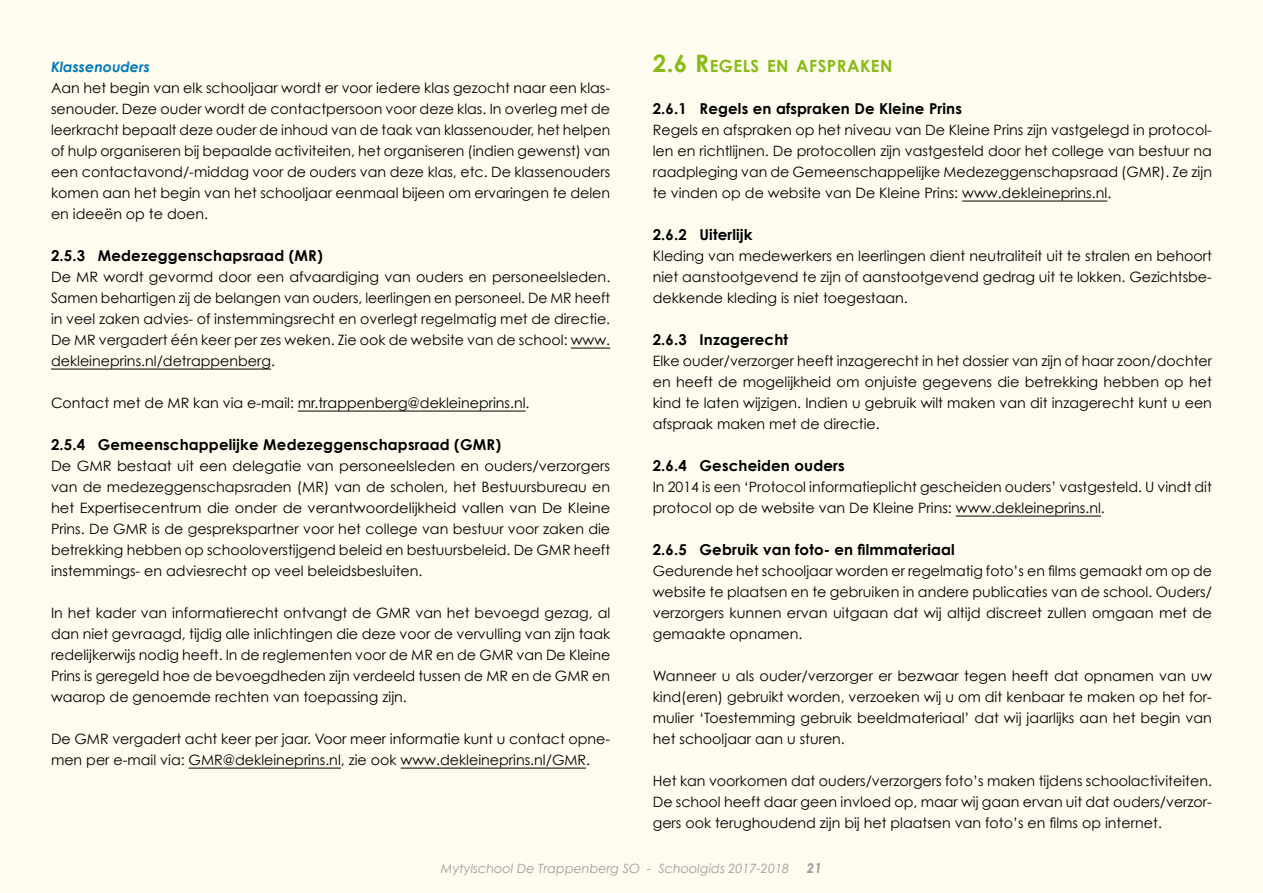
<style>
.page{position:relative;width:1263px;height:893px;background:#fefcef}
.page>*{position:absolute;margin:0;border:0;box-sizing:border-box;transform-origin:0 0}
.t1{font:700 16.8px "Century Gothic";letter-spacing:.03em;color:#89ba17}
.t2{font:700 15px "Century Gothic";letter-spacing:.01em;color:#000}
.t3{font:14.25px/21px "Century Gothic";color:#000;text-align:justify}
.t4{font:italic 700 14.25px "Century Gothic";color:#0079bc}
.t5{font:italic 700 13.5px "Century Gothic";color:#9c9e9f}
.t6{font:italic 12.75px "Century Gothic";color:#9c9e9f}
.s1{font-size:24px}
</style>
<div class="page">
<hr style="left:571px;top:348px;width:39px;height:1px;background:#000">
<hr style="left:51px;top:369px;width:220px;height:1px;background:#000">
<hr style="left:298px;top:411px;width:228px;height:1px;background:#000">
<hr style="left:189px;top:768px;width:152px;height:1px;background:#000">
<hr style="left:401px;top:768px;width:185px;height:1px;background:#000">
<hr style="left:962px;top:201px;width:145px;height:1px;background:#000">
<hr style="left:956px;top:516px;width:145px;height:1px;background:#000">
<p class="t4" style="left:51px;top:58px;width:100px">Klassenouders</p>
<p class="t3" style="left:51px;top:77px;width:561px">Aan het begin van elk schooljaar wordt er voor iedere klas gezocht naar een klas&shy;senouder. Deze ouder wordt de contactpersoon voor deze klas. In overleg met de leerkracht bepaalt deze ouder de inhoud van de taak van klassenouder, het helpen of hulp organiseren bij bepaalde activiteiten, het organiseren (indien gewenst) van een contactavond/-middag voor de ouders van deze klas, etc. De klassenouders komen aan het begin van het schooljaar eenmaal bijeen om ervaringen te delen en ideeën op te doen.</p>
<p class="t2" style="left:51px;top:246px;width:273px">2.5.3 Medezeggenschapsraad (MR)</p>
<p class="t3" style="left:51px;top:266px;width:561px">De MR wordt gevormd door een afvaardiging van ouders en personeelsleden.<br>Samen behartigen zij de belangen van ouders, leerlingen en personeel. De MR heeft in veel zaken advies- of instemmingsrecht en overlegt regelmatig met de directie.<br>De MR vergadert één keer per zes weken. Zie ook de website van de school: www. dekleineprins.nl/detrappenberg.</p>
<p class="t3" style="left:51px;top:392px;width:480px">Contact met de MR kan via e-mail: mr.trappenberg@dekleineprins.nl.</p>
<p class="t2" style="left:51px;top:435px;width:451px">2.5.4 Gemeenschappelijke Medezeggenschapsraad (GMR)</p>
<p class="t3" style="left:51px;top:455px;width:561px">De GMR bestaat uit een delegatie van personeelsleden en ouders/verzorgers van de medezeggenschapsraden (MR) van de scholen, het Bestuursbureau en het Expertisecentrum die onder de verantwoordelijkheid vallen van De Kleine Prins. De GMR is de gesprekspartner voor het college van bestuur voor zaken die betrekking hebben op schooloverstijgend beleid en bestuursbeleid. De GMR heeft instemmings- en adviesrecht op veel beleidsbesluiten.</p>
<p class="t3" style="left:51px;top:602px;width:561px">In het kader van informatierecht ontvangt de GMR van het bevoegd gezag, al dan niet gevraagd, tijdig alle inlichtingen die deze voor de vervulling van zijn taak redelijkerwijs nodig heeft. In de reglementen voor de MR en de GMR van De Kleine Prins is geregeld hoe de bevoegdheden zijn verdeeld tussen de MR en de GMR en waarop de genoemde rechten van toepassing zijn.</p>
<p class="t3" style="left:51px;top:728px;width:561px">De GMR vergadert acht keer per jaar. Voor meer informatie kunt u contact opne&shy;men per e-mail via: GMR@dekleineprins.nl, zie ook www.dekleineprins.nl/GMR.</p>
<p class="t1" style="left:653px;top:55px;width:241px"><span class="s1">2.6 R</span>EGELS EN AFSPRAKEN</p>
<p class="t2" style="left:653px;top:99px;width:311px">2.6.1 Regels en afspraken De Kleine Prins</p>
<p class="t3" style="left:653px;top:119px;width:561px">Regels en afspraken op het niveau van De Kleine Prins zijn vastgelegd in protocol&shy;len en richtlijnen. De protocollen zijn vastgesteld door het college van bestuur na raadpleging van de Gemeenschappelijke Medezeggenschapsraad (GMR). Ze zijn te vinden op de website van De Kleine Prins: www.dekleineprins.nl.</p>
<p class="t2" style="left:653px;top:225px;width:101px">2.6.2 Uiterlijk</p>
<p class="t3" style="left:653px;top:245px;width:561px">Kleding van medewerkers en leerlingen dient neutraliteit uit te stralen en behoort niet aanstootgevend te zijn of aanstootgevend gedrag uit te lokken. Gezichtsbe&shy;dekkende kleding is niet toegestaan.</p>
<p class="t2" style="left:653px;top:330px;width:137px">2.6.3 Inzagerecht</p>
<p class="t3" style="left:653px;top:350px;width:561px">Elke ouder/verzorger heeft inzagerecht in het dossier van zijn of haar zoon/dochter en heeft de mogelijkheid om onjuiste gegevens die betrekking hebben op het kind te laten wijzigen. Indien u gebruik wilt maken van dit inzagerecht kunt u een afspraak maken met de directie.</p>
<p class="t2" style="left:653px;top:456px;width:193px">2.6.4 Gescheiden ouders</p>
<p class="t3" style="left:653px;top:476px;width:561px">In 2014 is een ‘Protocol informatieplicht gescheiden ouders’ vastgesteld. U vindt dit protocol op de website van De Kleine Prins: www.dekleineprins.nl.</p>
<p class="t2" style="left:653px;top:540px;width:304px">2.6.5 Gebruik van foto- en filmmateriaal</p>
<p class="t3" style="left:653px;top:560px;width:561px">Gedurende het schooljaar worden er regelmatig foto’s en films gemaakt om op de website te plaatsen en te gebruiken in andere publicaties van de school. Ouders/ verzorgers kunnen ervan uitgaan dat wij altijd discreet zullen omgaan met de gemaakte opnamen.</p>
<p class="t3" style="left:653px;top:665px;width:561px">Wanneer u als ouder/verzorger er bezwaar tegen heeft dat opnamen van uw kind(eren) gebruikt worden, verzoeken wij u om dit kenbaar te maken op het for&shy;mulier ‘Toestemming gebruik beeldmateriaal’ dat wij jaarlijks aan het begin van het schooljaar aan u sturen.</p>
<p class="t3" style="left:653px;top:770px;width:561px">Het kan voorkomen dat ouders/verzorgers foto’s maken tijdens schoolactiviteiten.<br>De school heeft daar geen invloed op, maar wij gaan ervan uit dat ouders/verzor&shy;gers ook terughoudend zijn bij het plaatsen van foto’s en films op internet.</p>
<p class="t6" style="left:441px;top:860px;width:350px">Mytylschool De Trappenberg SO - Schoolgids 2017-2018</p>
<p class="t5" style="left:807px;top:859px;width:17px">21</p>
</div>
